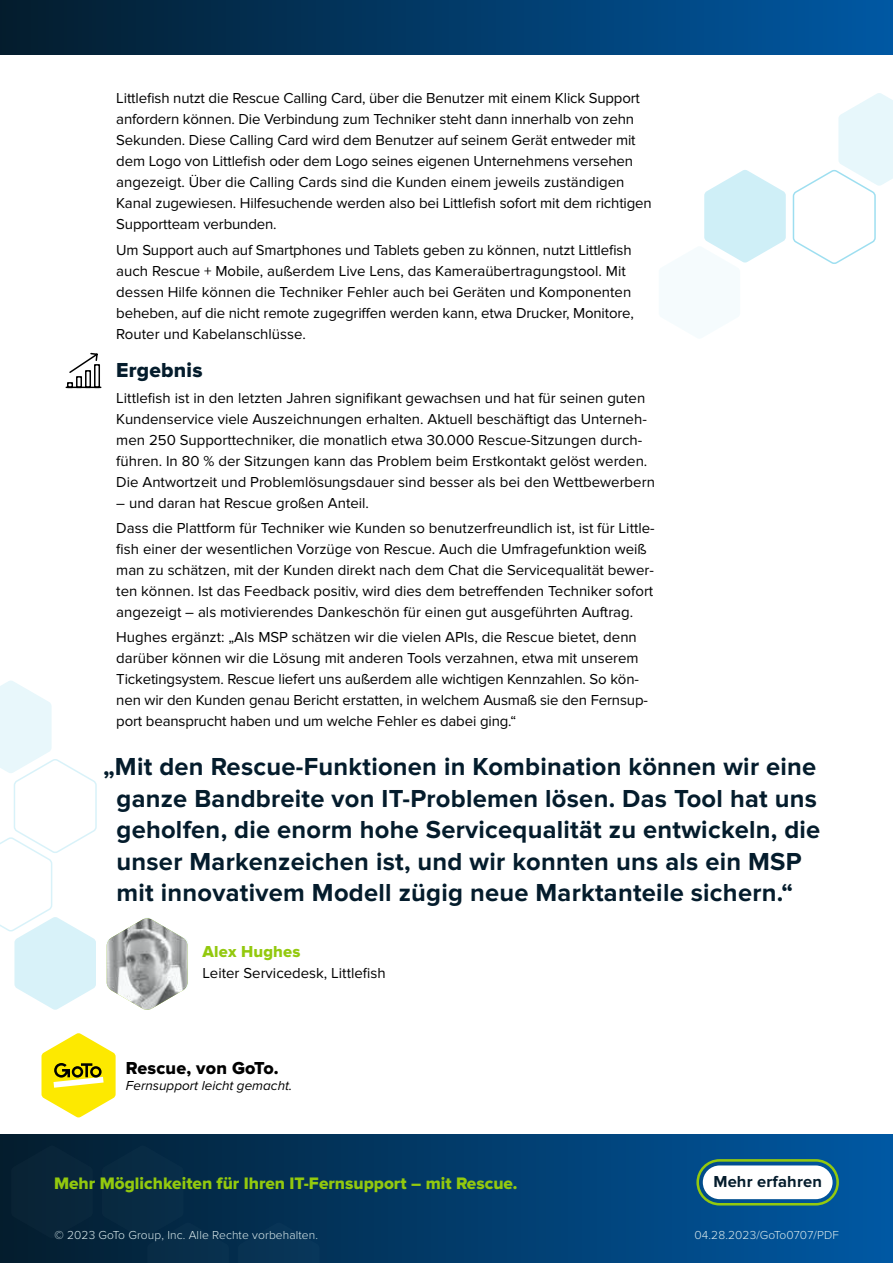
<style>
.page{position:relative;width:893px;height:1263px;background:#fff}
.page>*{position:absolute;margin:0;border:0;box-sizing:border-box;transform-origin:0 0}
.t1{font:700 25.5px/31.5px "Proxima Nova";letter-spacing:.01em;color:#041c2c;text-align:center}
.t2{font:21px "Proxima Nova Extrabld";letter-spacing:.01em;color:#041c2c}
.t3{font:18px "Proxima Nova Extrabld";letter-spacing:.01em;color:#000}
.t4{font:17.25px "Proxima Nova Extrabld";color:#93c90e}
.t5{font:700 16.5px "Proxima Nova";letter-spacing:.01em;color:#041c2c}
.t6{font:16.5px "Proxima Nova Extrabld";letter-spacing:.01em;color:#93c90e}
.t7{font:15px/21px "Proxima Nova";color:#000}
.t8{font:italic 13.5px "Proxima Nova";color:#000}
.t9{font:300 12px "Proxima Nova";letter-spacing:.01em;color:#daeaec}
</style>
<div class="page">
<div style="left:0;top:0;width:893px;height:54px;background:linear-gradient(to right,#041c2d,#0058a3)"></div>
<svg style="left:0;top:681px;width:97px;height:329px"></svg>
<img style="left:107px;top:918px;width:81px;height:92px">
<svg style="left:704px;top:170px;width:82px;height:93px"></svg>
<svg style="left:792px;top:93px;width:101px;height:171px"></svg>
<svg style="left:65px;top:352px;width:37px;height:37px"></svg>
<div style="left:0;top:1134px;width:893px;height:129px;background:linear-gradient(to right,#041c2d,#0159a3)"></div>
<svg style="left:102px;top:1145px;width:127px;height:118px"></svg>
<div style="left:238px;top:1222px;width:82px;height:41px;background:#083356"></div>
<div style="left:11px;top:1145px;width:82px;height:93px;background:#092438"></div>
<div style="left:696px;top:1159px;width:143px;height:46px;border:3px solid #93c90e;border-radius:22px"></div>
<div style="left:703px;top:1165px;width:129px;height:34px;background:#fff;border-radius:17px"></div>
<svg style="left:42px;top:1033px;width:74px;height:84px"></svg>
<p class="t7" style="left:116px;top:88px;width:537px">Littlefish nutzt die Rescue Calling Card, über die Benutzer mit einem Klick Support anfordern können. Die Verbindung zum Techniker steht dann innerhalb von zehn Sekunden. Diese Calling Card wird dem Benutzer auf seinem Gerät entweder mit dem Logo von Littlefish oder dem Logo seines eigenen Unternehmens versehen angezeigt. Über die Calling Cards sind die Kunden einem jeweils zuständigen Kanal zugewiesen. Hilfesuchende werden also bei Littlefish sofort mit dem richtigen Supportteam verbunden.</p>
<p class="t7" style="left:116px;top:239px;width:519px">Um Support auch auf Smartphones und Tablets geben zu können, nutzt Littlefish auch Rescue + Mobile, außerdem Live Lens, das Kameraübertragungstool. Mit dessen Hilfe können die Techniker Fehler auch bei Geräten und Komponenten beheben, auf die nicht remote zugegriffen werden kann, etwa Drucker, Monitore, Router und Kabelanschlüsse.</p>
<h2 class="t2" style="left:116px;top:358px;width:88px">Ergebnis</h2>
<p class="t7" style="left:116px;top:387px;width:540px">Littlefish ist in den letzten Jahren signifikant gewachsen und hat für seinen guten Kundenservice viele Auszeichnungen erhalten. Aktuell beschäftigt das Unterneh&shy;men 250 Supporttechniker, die monatlich etwa 30.000 Rescue-Sitzungen durch&shy;führen. In 80 % der Sitzungen kann das Problem beim Erstkontakt gelöst werden.<br>Die Antwortzeit und Problemlösungsdauer sind besser als bei den Wettbewerbern</p>
<p class="t7" style="left:116px;top:490px;width:540px;line-height:25.2px">– und daran hat Rescue großen Anteil.<br>Dass die Plattform für Techniker wie Kunden so benutzerfreundlich ist, ist für Little-</p>
<p class="t7" style="left:116px;top:539px;width:539px">fish einer der wesentlichen Vorzüge von Rescue. Auch die Umfragefunktion weiß man zu schätzen, mit der Kunden direkt nach dem Chat die Servicequalität bewer&shy;ten können. Ist das Feedback positiv, wird dies dem betreffenden Techniker sofort angezeigt – als motivierendes Dankeschön für einen gut ausgeführten Auftrag.</p>
<p class="t7" style="left:116px;top:627px;width:533px">Hughes ergänzt: „Als MSP schätzen wir die vielen APIs, die Rescue bietet, denn darüber können wir die Lösung mit anderen Tools verzahnen, etwa mit unserem Ticketingsystem. Rescue liefert uns außerdem alle wichtigen Kennzahlen. So kön&shy;nen wir den Kunden genau Bericht erstatten, in welchem Ausmaß sie den Fernsup&shy;port beansprucht haben und um welche Fehler es dabei ging.“</p>
<p class="t1" style="left:103px;top:751px;width:719px">„Mit den Rescue-Funktionen in Kombination können wir eine ganze Bandbreite von IT-Problemen lösen. Das Tool hat uns geholfen, die enorm hohe Servicequalität zu entwickeln, die unser Markenzeichen ist, und wir konnten uns als ein MSP mit innovativem Modell zügig neue Marktanteile sichern.“</p>
<p class="t6" style="left:203px;top:942px;width:99px">Alex Hughes</p>
<p class="t7" style="left:203px;top:963px;width:185px">Leiter Servicedesk, Littlefish</p>
<p class="t3" style="left:126px;top:1057px;width:154px">Rescue, von GoTo.</p>
<p class="t8" style="left:126px;top:1078px;width:168px">Fernsupport leicht gemacht.</p>
<p class="t4" style="left:54px;top:1173px;width:465px">Mehr Möglichkeiten für Ihren IT-Fernsupport – mit Rescue.</p>
<p class="t5" style="left:713px;top:1172px;width:110px">Mehr erfahren</p>
<p class="t9" style="left:54px;top:1228px;width:265px">© 2023 GoTo Group, Inc. Alle Rechte vorbehalten.</p>
<p class="t9" style="left:694px;top:1228px;width:146px">04.28.2023/GoTo0707/PDF</p>
</div>
